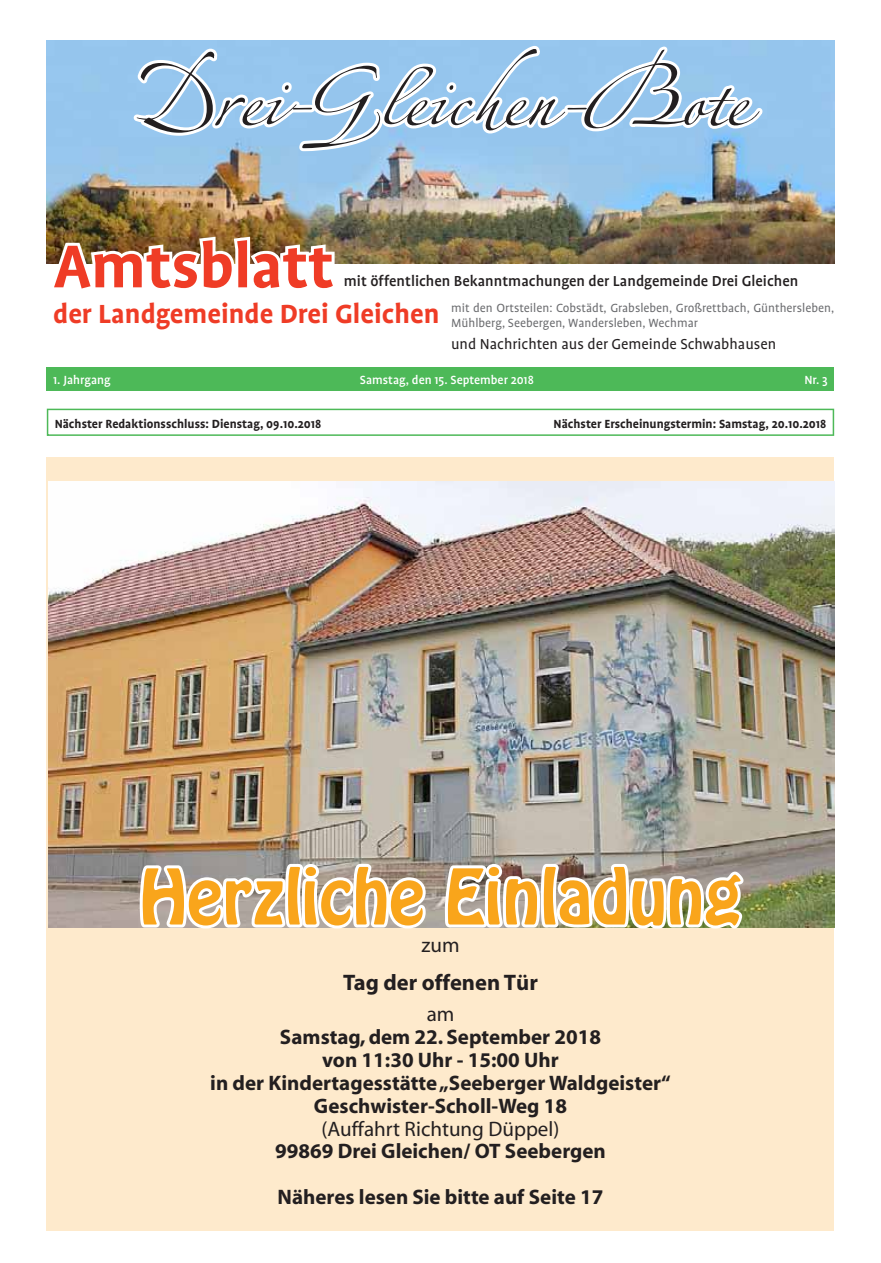
<style>
.page{position:relative;width:881px;height:1263px;background:#fff}
.page>*{position:absolute;margin:0;border:0;box-sizing:border-box;transform-origin:0 0}
.t1{font:109.5px "Linotype Zapfino Three";color:#231f20}
.t2{font:700 69px "Profile OT";color:#ef3c26}
.t3{font:67.5px "Hobo";color:#f9a51b}
.t4{font:700 30px "Profile OT";color:#ef3c26}
.t5{font:700 22.5px "Myriad";color:#231f20}
.t6{font:700 21px/23px "Myriad";color:#231f20;text-align:center}
.t7{font:21px "Myriad";color:#231f20}
.t8{font:500 16.5px "Profile OT";color:#231f20}
.t9{font:16.5px "Profile OT";color:#231f20}
.t10{font:13.5px/14.7px "Profile OT";color:#6c6d70}
.t11{font:700 13.5px "Profile OT";color:#231f20}
.t12{font:500 13.5px "Profile OT";color:#fff}
</style>
<div class="page">
<svg style="left:47px;top:409px;width:786px;height:27px"></svg>
<div style="left:47px;top:367px;width:786px;height:24px;background:#4db958"></div>
<img style="left:47px;top:40px;width:786px;height:223px">
<img style="left:50px;top:237px;width:286px;height:27px">
<svg style="left:134px;top:46px;width:628px;height:105px"></svg>
<div style="left:47px;top:457px;width:786px;height:774px;background:#feeacc"></div>
<img style="left:48px;top:482px;width:785px;height:446px">
<svg style="left:140px;top:864px;width:285px;height:64px;background:#d6d1ce"></svg>
<svg style="left:444px;top:864px;width:299px;height:64px;background:#d1cec7"></svg>
<h1 class="t1" style="left:131px;top:22px;width:620px">Drei-Gleichen-Bote</h1>
<h2 class="t2" style="left:53px;top:227px;width:282px">Amtsblatt</h2>
<h3 class="t4" style="left:53px;top:297px;width:387px">der Landgemeinde Drei Gleichen</h3>
<p class="t8" style="left:344px;top:272px;width:456px">mit öffentlichen Bekanntmachungen der Landgemeinde Drei Gleichen</p>
<p class="t10" style="left:451px;top:301px;width:384px">mit den Ortsteilen: Cobstädt, Grabsleben, Großrettbach, Günthersleben,<br>Mühlberg, Seebergen, Wandersleben, Wechmar</p>
<p class="t9" style="left:451px;top:334px;width:326px">und Nachrichten aus der Gemeinde Schwabhausen</p>
<p class="t12" style="left:53px;top:372px;width:59px">1. Jahrgang</p>
<p class="t12" style="left:360px;top:372px;width:175px">Samstag, den 15. September 2018</p>
<p class="t12" style="left:804px;top:372px;width:25px">Nr. 3</p>
<p class="t11" style="left:55px;top:416px;width:268px">Nächster Redaktionsschluss: Dienstag, 09.10.2018</p>
<p class="t11" style="left:553px;top:416px;width:274px">Nächster Erscheinungstermin: Samstag, 20.10.2018</p>
<h3 class="t3" style="left:139px;top:850px;width:603px">Herzliche Einladung</h3>
<p class="t7" style="left:421px;top:935px;width:40px">zum</p>
<p class="t5" style="left:343px;top:970px;width:196px">Tag der offenen Tür</p>
<p class="t7" style="left:426px;top:1003px;width:29px">am</p>
<p class="t6" style="left:210px;top:1026px;width:461px">Samstag, dem 22. September 2018<br>von 11:30 Uhr - 15:00 Uhr<br>in der Kindertagesstätte „Seeberger Waldgeister“ Geschwister-Scholl-Weg 18</p>
<p class="t7" style="left:321px;top:1118px;width:239px">(Auffahrt Richtung Düppel)</p>
<p class="t6" style="left:275px;top:1129px;width:332px;line-height:45.8px;text-align:left">99869 Drei Gleichen/ OT Seebergen<br>Näheres lesen Sie bitte auf Seite 17</p>
</div>
